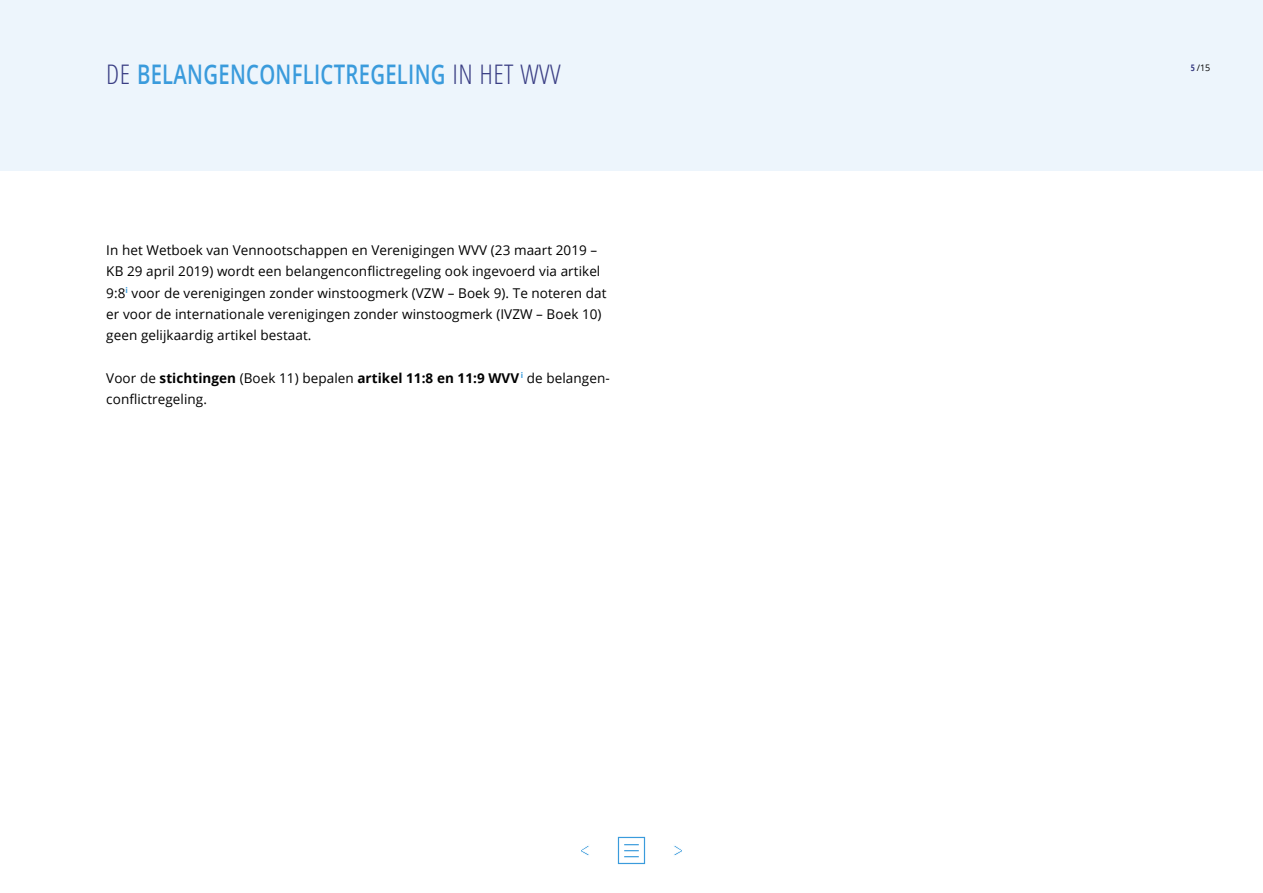
<style>
.page{position:relative;width:1263px;height:893px;background:#fff}
.page>*{position:absolute;margin:0;border:0;box-sizing:border-box;transform-origin:0 0}
.t1{font:600 27px "Open Sans";letter-spacing:.015em;color:#3a9bdc;scale:.75 1}
.t2{font:13.5px/21.3px "Open Sans";letter-spacing:.005em;color:#000}
.t3{font:9px "Open Sans";color:#000}
.s1{font-weight:300;font-stretch:condensed;color:#3a3e84}
.s2{font-weight:700}
.s3{font-family:"Open Sans Condensed";font-weight:700;color:#3a3e84}
</style>
<div class="page">
<div style="left:0;top:0;width:1263px;height:170px;background:#edf5fc"></div>
<svg style="left:617px;top:836px;width:29px;height:29px"></svg>
<svg style="left:581px;top:845px;width:8px;height:11px"></svg>
<svg style="left:674px;top:845px;width:8px;height:11px"></svg>
<h1 class="t1" style="left:106px;top:56px;width:607px"><span class="s1">DE</span> BELANGENCONFLICTREGELING <span class="s1">IN HET WVV</span></h1>
<p class="t2" style="left:106px;top:239px;width:502px">In het Wetboek van Vennootschappen en Verenigingen WVV (23 maart 2019 – KB 29 april 2019) wordt een belangenconflictregeling ook ingevoerd via artikel 9:8<sup>i</sup> voor de verenigingen zonder winstoogmerk (VZW – Boek 9). Te noteren dat er voor de internationale verenigingen zonder winstoogmerk (IVZW – Boek 10) geen gelijkaardig artikel bestaat.</p>
<p class="t2" style="left:106px;top:367px;width:505px">Voor de <span class="s2">stichtingen</span> (Boek 11) bepalen <span class="s2">artikel 11:8 en 11:9 WVV</span> <sup>i</sup> de belangen&shy;conflictregeling.</p>
<p class="t3" style="left:1191px;top:61px;width:21px"><span class="s3">5</span> /15</p>
</div>
